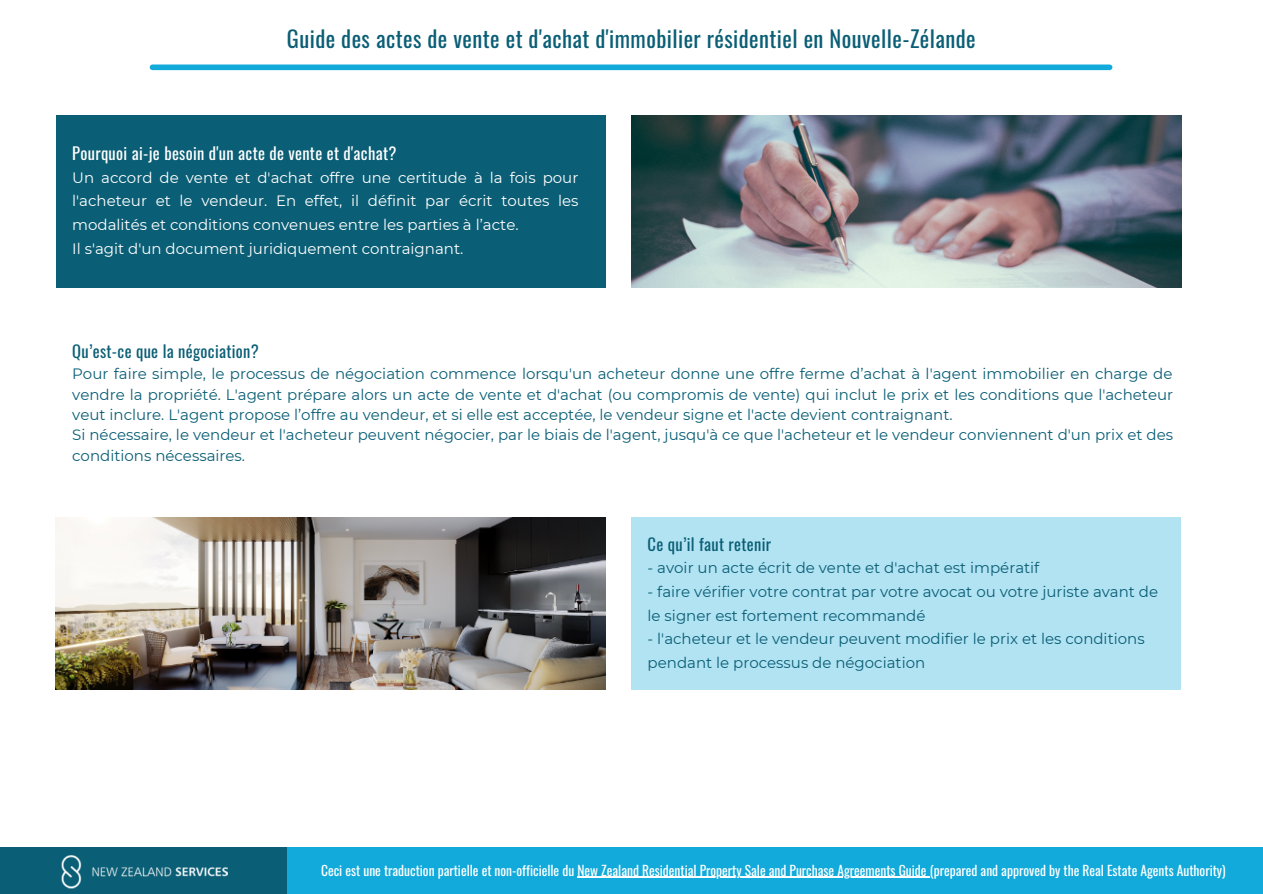
<style>
.page{position:relative;width:1263px;height:894px;background:#fff}
.page>*{position:absolute;margin:0;border:0;box-sizing:border-box;transform-origin:0 0}
.t1{font:22.5px "Oswald";letter-spacing:.02em;color:#0a5e75}
.t2{font:16.5px "Oswald";letter-spacing:.02em;color:#fff}
.t3{font:16.5px "Oswald";letter-spacing:.02em;color:#0a5e75}
.t4{font:15px/20.2px "Montserrat";color:#0a5e75}
.t5{font:15px/23.5px "Montserrat";color:#fff;text-align:justify}
.t6{font:13.5px "Oswald";color:#fff}
</style>
<div class="page">
<img style="left:56px;top:517px;width:550px;height:172px">
<div style="left:152px;top:64px;width:958px;height:6px;background:#12aadb"></div>
<div style="left:0;top:847px;width:287px;height:46px;background:#0a5e75"></div>
<img style="left:61px;top:855px;width:167px;height:34px">
<div style="left:287px;top:847px;width:975px;height:46px;background:#12aadb"></div>
<div style="left:56px;top:115px;width:550px;height:172px;background:#0a5e75"></div>
<div style="left:631px;top:517px;width:550px;height:172px;background:#b1e3f3"></div>
<img style="left:631px;top:115px;width:550px;height:172px">
<hr style="left:577px;top:876px;width:353px;height:1px;background:#fff">
<p class="t1" style="left:287px;top:22px;width:690px">Guide des actes de vente et d'achat d'immobilier résidentiel en Nouvelle-Zélande</p>
<p class="t2" style="left:72px;top:140px;width:326px">Pourquoi ai-je besoin d'un acte de vente et d'achat?</p>
<p class="t5" style="left:72px;top:165px;width:508px">Un accord de vente et d'achat offre une certitude à la fois pour l'acheteur et le vendeur. En effet, il définit par écrit toutes les modalités et conditions convenues entre les parties à l’acte.</p>
<p class="t5" style="left:72px;top:236px;width:393px">Il s'agit d'un document juridiquement contraignant.</p>
<p class="t3" style="left:72px;top:338px;width:188px">Qu’est-ce que la négociation?</p>
<p class="t4" style="left:72px;top:364px;width:1102px;text-align:justify">Pour faire simple, le processus de négociation commence lorsqu'un acheteur donne une offre ferme d’achat à l'agent immobilier en charge de vendre la propriété. L'agent prépare alors un acte de vente et d'achat (ou compromis de vente) qui inclut le prix et les conditions que l'acheteur veut inclure. L'agent propose l’offre au vendeur, et si elle est acceptée, le vendeur signe et l'acte devient contraignant.</p>
<p class="t4" style="left:72px;top:424px;width:1102px">Si nécessaire, le vendeur et l'acheteur peuvent négocier, par le biais de l'agent, jusqu'à ce que l'acheteur et le vendeur conviennent d'un prix et des conditions nécessaires.</p>
<p class="t3" style="left:648px;top:531px;width:125px">Ce qu’il faut retenir</p>
<p class="t4" style="left:648px;top:557px;width:393px">- avoir un acte écrit de vente et d'achat est impératif</p>
<p class="t4" style="left:648px;top:579px;width:512px;line-height:23.5px">- faire vérifier votre contrat par votre avocat ou votre juriste avant de le signer est fortement recommandé</p>
<p class="t4" style="left:648px;top:627px;width:498px;line-height:23.5px">- l'acheteur et le vendeur peuvent modifier le prix et les conditions pendant le processus de négociation</p>
<p class="t6" style="left:321px;top:859px;width:906px">Ceci est une traduction partielle et non-officielle du New Zealand Residential Property Sale and Purchase Agreements Guide (prepared and approved by the Real Estate Agents Authority)</p>
</div>
